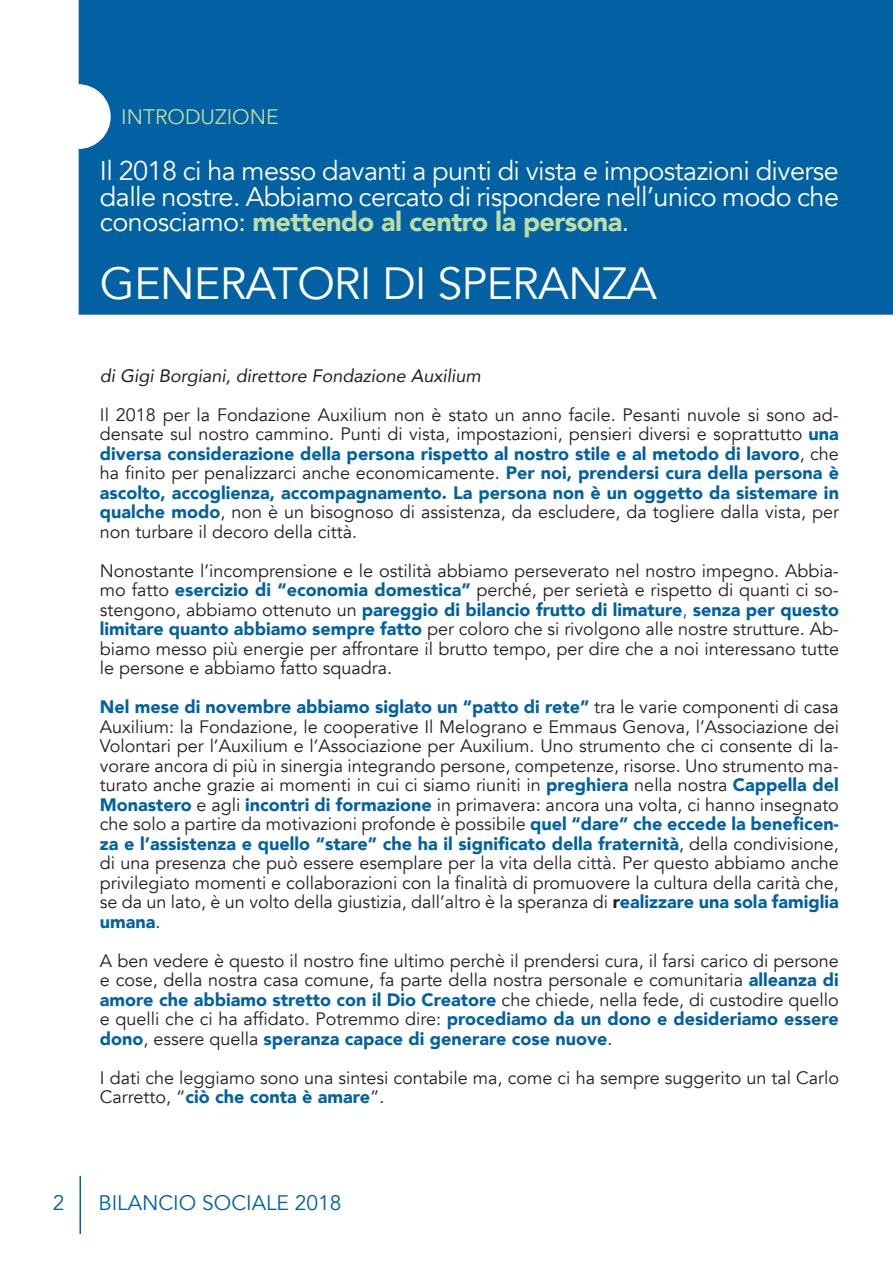
<style>
.page{position:relative;width:893px;height:1263px;background:#fff}
.page>*{position:absolute;margin:0;border:0;box-sizing:border-box;transform-origin:0 0}
.t1{font:45px "Avenir";letter-spacing:-.02em;color:#fff}
.t2{font:27px/25.5px "Avenir";letter-spacing:-.02em;color:#fff;text-align:justify}
.t3{font:21px "Avenir";color:#0161a2}
.t4{font:21px "Avenir";color:#bedda3}
.t5{font:18px/19.5px "Avenir";color:#231f20;text-align:justify}
.t6{font:italic 18px "Avenir";color:#231f20}
.s1{font-weight:900;color:#bedda3}
.s2{font-weight:900;color:#0161a2}
.s3{color:#0161a2}
.s4{font-weight:900}
</style>
<div class="page">
<div style="left:79px;top:0;width:814px;height:315px;background:#0161a2"></div>
<div style="left:46px;top:84px;width:65px;height:65px;background:#fff;border-radius:50%"></div>
<hr style="left:80px;top:1176px;width:1px;height:58px;background:#0161a2">
<p class="t4" style="left:121px;top:103px;width:159px">INTRODUZIONE</p>
<h2 class="t2" style="left:100px;top:159px;width:741px">Il 2018 ci ha messo davanti a punti di vista e impostazioni diverse dalle nostre. Abbiamo cercato di rispondere nell’unico modo che conosciamo: <span class="s1">mettendo al centro la persona</span>.</h2>
<h1 class="t1" style="left:100px;top:254px;width:559px">GENERATORI DI SPERANZA</h1>
<p class="t6" style="left:100px;top:364px;width:382px">di Gigi Borgiani, direttore Fondazione Auxilium</p>
<p class="t5" style="left:100px;top:405px;width:741px">Il 2018 per la Fondazione Auxilium non è stato un anno facile. Pesanti nuvole si sono ad&shy;densate sul nostro cammino. Punti di vista, impostazioni, pensieri diversi e soprattutto <span class="s2">una diversa considerazione della persona rispetto al nostro stile e al metodo di lavoro</span>, che ha finito per penalizzarci anche economicamente. <span class="s2">Per noi, prendersi cura della persona è ascolto, accoglienza, accompagnamento. La persona non è un oggetto da sistemare in qualche modo</span>, non è un bisognoso di assistenza, da escludere, da togliere dalla vista, per non turbare il decoro della città.</p>
<p class="t5" style="left:100px;top:561px;width:741px">Nonostante l’incomprensione e le ostilità abbiamo perseverato nel nostro impegno. Abbia&shy;mo fatto <span class="s2">esercizio di “economia domestica”</span> perché, per serietà e rispetto di quanti ci so&shy;stengono, abbiamo ottenuto un <span class="s2">pareggio di bilancio frutto di limature</span><span class="s3">,</span> <span class="s2">senza per questo limitare quanto abbiamo sempre fatto</span> per coloro che si rivolgono alle nostre strutture. Ab&shy;biamo messo più energie per affrontare il brutto tempo, per dire che a noi interessano tutte le persone e abbiamo fatto squadra.</p>
<p class="t5" style="left:100px;top:698px;width:741px"><span class="s2">Nel mese di novembre abbiamo siglato un “patto di rete”</span> tra le varie componenti di casa Auxilium: la Fondazione, le cooperative Il Melograno e Emmaus Genova, l’Associazione dei Volontari per l’Auxilium e l’Associazione per Auxilium. Uno strumento che ci consente di la&shy;vorare ancora di più in sinergia integrando persone, competenze, risorse. Uno strumento ma&shy;turato anche grazie ai momenti in cui ci siamo riuniti in <span class="s2">preghiera</span> nella nostra <span class="s2">Cappella del Monastero</span> e agli <span class="s2">incontri di formazione</span> in primavera: ancora una volta, ci hanno insegnato che solo a partire da motivazioni profonde è possibile <span class="s2">quel “dare” che eccede la beneficen&shy;za e l’assistenza e quello “stare” che ha il significato della fraternità</span>, della condivisione, di una presenza che può essere esemplare per la vita della città. Per questo abbiamo anche privilegiato momenti e collaborazioni con la finalità di promuovere la cultura della carità che, se da un lato, è un volto della giustizia, dall’altro è la speranza di <span class="s4">r</span><span class="s2">ealizzare una sola famiglia umana</span>.</p>
<p class="t5" style="left:100px;top:951px;width:740px">A ben vedere è questo il nostro fine ultimo perchè il prendersi cura, il farsi carico di persone e cose, della nostra casa comune, fa parte della nostra personale e comunitaria <span class="s2">alleanza di amore che abbiamo stretto con il Dio Creatore</span> che chiede, nella fede, di custodire quello e quelli che ci ha affidato. Potremmo dire: <span class="s2">procediamo da un dono e desideriamo essere dono</span>, essere quella <span class="s2">speranza capace di generare cose nuove</span>.</p>
<p class="t5" style="left:100px;top:1068px;width:741px">I dati che leggiamo sono una sintesi contabile ma, come ci ha sempre suggerito un tal Carlo<br>Carretto, “<span class="s2">ciò che conta è amare</span>”.</p>
<p class="t3" style="left:53px;top:1189px;width:13px">2</p>
<p class="t3" style="left:98px;top:1189px;width:245px">BILANCIO SOCIALE 2018</p>
</div>
